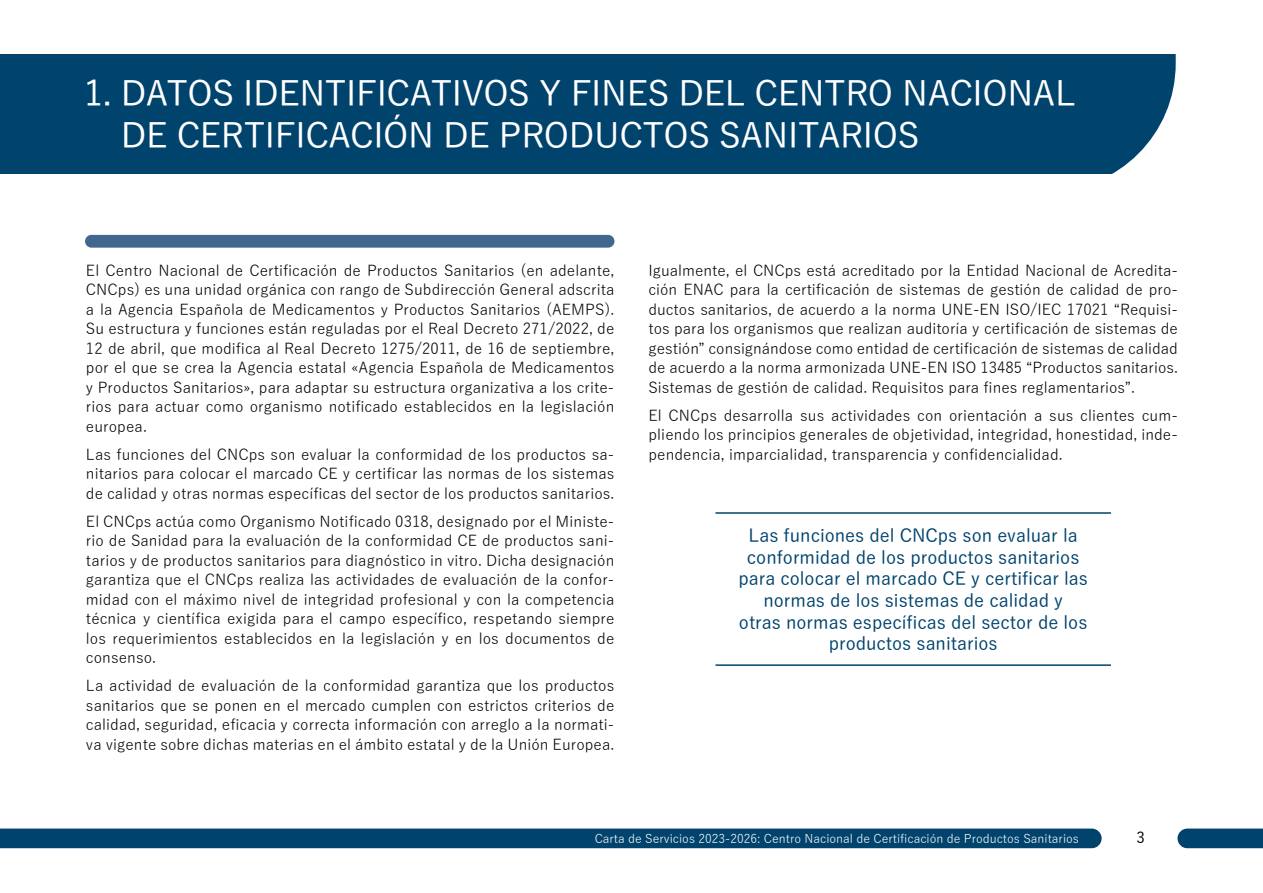
<style>
.page{position:relative;width:1263px;height:893px;background:#fff}
.page>*{position:absolute;margin:0;border:0;box-sizing:border-box;transform-origin:0 0}
.Titulos{font:500 34.5px/41.4px "Yu Gothic";letter-spacing:-.01em;color:#fff}
.t1{font:500 18px/21.6px "Yu Gothic";color:#00436d;text-align:center}
.txt{font:15px/19.5px "Yu Gothic";letter-spacing:.005em;color:#000;text-align:justify}
.t2{font:500 15px "Yu Gothic";color:#000}
.t3{font:12px "Yu Gothic";color:#fff}
</style>
<div class="page">
<div style="left:0;top:828px;width:1101px;height:20px;background:#00436d"></div>
<svg style="left:1177px;top:828px;width:86px;height:20px;background:#0e4d75"></svg>
<div style="left:85px;top:235px;width:529px;height:13px;background:#41678f;border-radius:6px"></div>
<hr style="left:715px;top:512px;width:396px;height:2px;background:#00436d">
<hr style="left:715px;top:664px;width:396px;height:2px;background:#00436d">
<div style="left:0;top:55px;width:1176px;height:119px;background:#00436d"></div>
<p class="Titulos" style="left:121px;top:68px;width:956px;text-indent:-37px">1. DATOS IDENTIFICATIVOS Y FINES DEL CENTRO NACIONAL<br>DE CERTIFICACIÓN DE PRODUCTOS SANITARIOS</p>
<p class="txt" style="left:86px;top:259px;width:530px">El Centro Nacional de Certificación de Productos Sanitarios (en adelante, CNCps) es una unidad orgánica con rango de Subdirección General adscrita a la Agencia Española de Medicamentos y Productos Sanitarios (AEMPS).<br>Su estructura y funciones están reguladas por el Real Decreto 271/2022, de 12 de abril, que modifica al Real Decreto 1275/2011, de 16 de septiembre, por el que se crea la Agencia estatal «Agencia Española de Medicamentos y Productos Sanitarios», para adaptar su estructura organizativa a los crite&shy;rios para actuar como organismo notificado establecidos en la legislación europea.</p>
<p class="txt" style="left:86px;top:443px;width:530px">Las funciones del CNCps son evaluar la conformidad de los productos sa&shy;nitarios para colocar el marcado CE y certificar las normas de los sistemas de calidad y otras normas específicas del sector de los productos sanitarios.</p>
<p class="txt" style="left:86px;top:510px;width:530px">El CNCps actúa como Organismo Notificado 0318, designado por el Ministe&shy;rio de Sanidad para la evaluación de la conformidad CE de productos sani&shy;tarios y de productos sanitarios para diagnóstico in vitro. Dicha designación garantiza que el CNCps realiza las actividades de evaluación de la confor&shy;midad con el máximo nivel de integridad profesional y con la competencia técnica y científica exigida para el campo específico, respetando siempre los requerimientos establecidos en la legislación y en los documentos de consenso.</p>
<p class="txt" style="left:86px;top:674px;width:530px">La actividad de evaluación de la conformidad garantiza que los productos sanitarios que se ponen en el mercado cumplen con estrictos criterios de calidad, seguridad, eficacia y correcta información con arreglo a la normati&shy;va vigente sobre dichas materias en el ámbito estatal y de la Unión Europea.</p>
<p class="txt" style="left:648px;top:259px;width:531px">Igualmente, el CNCps está acreditado por la Entidad Nacional de Acredita&shy;ción ENAC para la certificación de sistemas de gestión de calidad de pro&shy;ductos sanitarios, de acuerdo a la norma UNE-EN ISO/IEC 17021 “Requisi&shy;tos para los organismos que realizan auditoría y certificación de sistemas de gestión” consignándose como entidad de certificación de sistemas de calidad de acuerdo a la norma armonizada UNE-EN ISO 13485 “Productos sanitarios.<br>Sistemas de gestión de calidad. Requisitos para fines reglamentarios”.</p>
<p class="txt" style="left:648px;top:404px;width:531px">El CNCps desarrolla sus actividades con orientación a sus clientes cum&shy;pliendo los principios generales de objetividad, integridad, honestidad, inde&shy;pendencia, imparcialidad, transparencia y confidencialidad.</p>
<p class="t1" style="left:747px;top:522px;width:334px;text-align:left">Las funciones del CNCps son evaluar la conformidad de los productos sanitarios</p>
<p class="t1" style="left:738px;top:566px;width:351px">para colocar el marcado CE y certificar las normas de los sistemas de calidad y</p>
<p class="t1" style="left:739px;top:609px;width:350px">otras normas específicas del sector de los productos sanitarios</p>
<p class="t3" style="left:595px;top:827px;width:486px">Carta de Servicios 2023-2026: Centro Nacional de Certificación de Productos Sanitarios</p>
<p class="t2" style="left:1136px;top:824px;width:10px">3</p>
</div>
